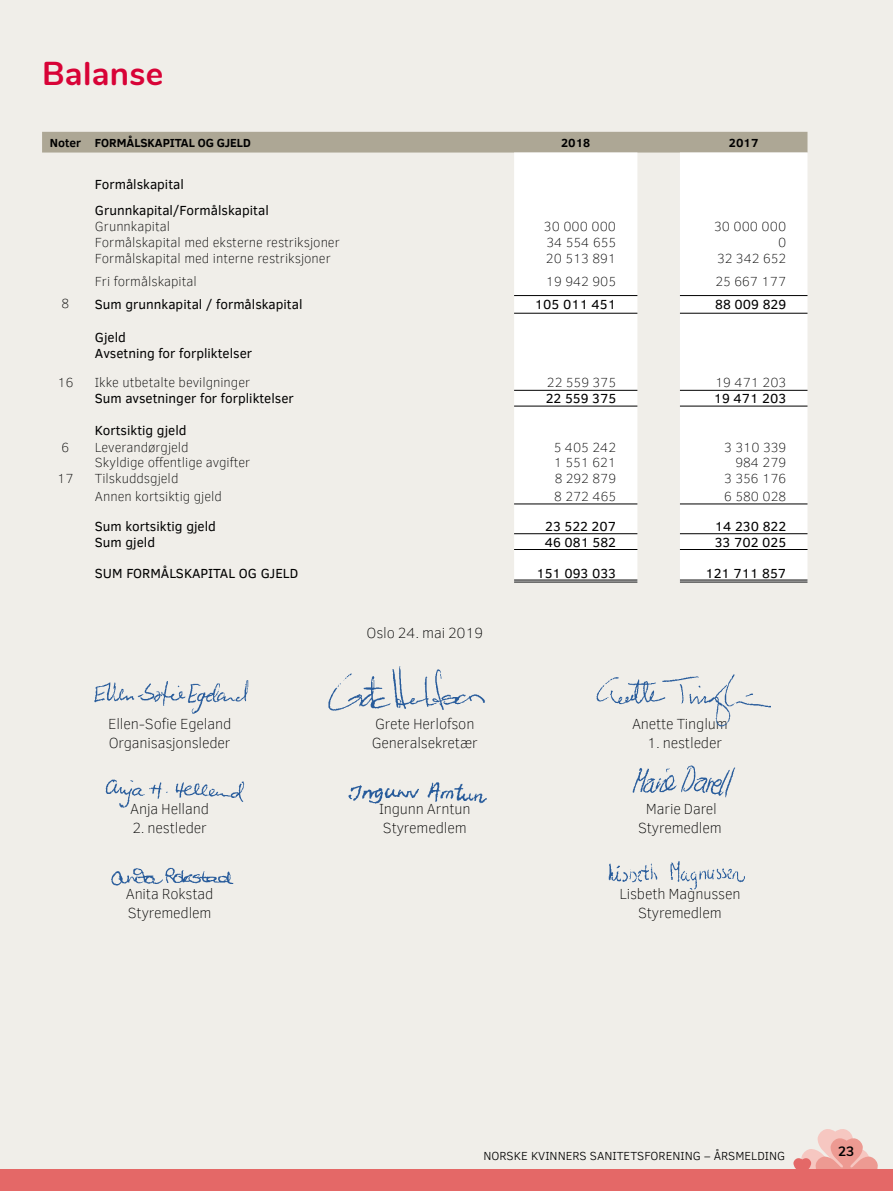
<style>
.page{position:relative;width:893px;height:1191px;background:#f0eee9}
.page>*{position:absolute;margin:0;border:0;box-sizing:border-box;transform-origin:0 0}
.t1{font:700 33px "Nunito";letter-spacing:.01em;color:#d80337}
.t2{font:100 15px/19px "Clear Sans";letter-spacing:-.01em;color:#000}
.t3{font:100 13.5px "Clear Sans";color:#000}
.t4{font:13.5px/26.5px "Clear Sans";color:#000}
.t5{font:700 13.5px "Nunito";color:#000}
.t6{font:300 12px "Clear Sans";color:#000}
.t7{font:700 12px "Clear Sans";color:#000}
</style>
<div class="page">
<svg style="left:793px;top:1129px;width:85px;height:40px"></svg>
<div style="left:0;top:1169px;width:893px;height:22px;background:#e46867"></div>
<div style="left:42px;top:132px;width:765px;height:20px;background:#ada795"></div>
<svg style="left:514px;top:152px;width:293px;height:429px;fill:#fff"></svg>
<hr style="left:514px;top:579px;width:123px;height:3px;background:#fff">
<hr style="left:680px;top:579px;width:127px;height:3px;background:#fff">
<hr style="left:514px;top:295px;width:123px;height:1px;background:#000">
<hr style="left:680px;top:295px;width:127px;height:1px;background:#000">
<hr style="left:514px;top:313px;width:123px;height:1px;background:#000">
<hr style="left:680px;top:313px;width:127px;height:1px;background:#000">
<hr style="left:514px;top:390px;width:123px;height:1px;background:#000">
<hr style="left:680px;top:390px;width:127px;height:1px;background:#000">
<hr style="left:514px;top:406px;width:123px;height:1px;background:#000">
<hr style="left:680px;top:406px;width:127px;height:1px;background:#000">
<hr style="left:514px;top:579px;width:123px;height:1px;background:#000">
<hr style="left:514px;top:581px;width:123px;height:1px;background:#000">
<hr style="left:680px;top:579px;width:127px;height:1px;background:#000">
<hr style="left:680px;top:581px;width:127px;height:1px;background:#000">
<hr style="left:514px;top:533px;width:123px;height:1px;background:#000">
<hr style="left:680px;top:533px;width:127px;height:1px;background:#000">
<hr style="left:514px;top:549px;width:123px;height:1px;background:#000">
<hr style="left:680px;top:549px;width:127px;height:1px;background:#000">
<hr style="left:514px;top:503px;width:123px;height:1px;background:#000">
<hr style="left:680px;top:503px;width:127px;height:1px;background:#000">
<img style="left:348px;top:782px;width:139px;height:22px">
<img style="left:94px;top:680px;width:155px;height:34px">
<img style="left:105px;top:779px;width:140px;height:29px">
<img style="left:632px;top:765px;width:104px;height:33px">
<img style="left:111px;top:867px;width:123px;height:19px">
<img style="left:608px;top:861px;width:137px;height:30px">
<img style="left:328px;top:666px;width:157px;height:45px">
<img style="left:596px;top:674px;width:174px;height:53px">
<h1 class="t1" style="left:42px;top:49px;width:123px">Balanse</h1>
<p class="t7" style="left:50px;top:134px;width:202px">Noter FORMÅLSKAPITAL OG GJELD</p>
<p class="t7" style="left:561px;top:134px;width:31px">2018</p>
<p class="t7" style="left:729px;top:134px;width:31px">2017</p>
<p class="t4" style="left:95px;top:171px;width:175px">Formålskapital<br>Grunnkapital/Formålskapital</p>
<p class="t3" style="left:95px;top:218px;width:77px">Grunnkapital</p>
<p class="t3" style="left:544px;top:218px;width:74px">30 000 000</p>
<p class="t3" style="left:714px;top:218px;width:74px">30 000 000</p>
<p class="t3" style="left:95px;top:233px;width:246px">Formålskapital med eksterne restriksjoner</p>
<p class="t3" style="left:546px;top:233px;width:71px">34 554 655</p>
<p class="t3" style="left:778px;top:233px;width:10px">0</p>
<p class="t3" style="left:95px;top:249px;width:237px">Formålskapital med interne restriksjoner</p>
<p class="t3" style="left:546px;top:249px;width:72px">20 513 891</p>
<p class="t3" style="left:717px;top:249px;width:71px">32 342 652</p>
<p class="t3" style="left:95px;top:272px;width:103px">Fri formålskapital</p>
<p class="t3" style="left:546px;top:272px;width:72px">19 942 905</p>
<p class="t3" style="left:715px;top:272px;width:72px">25 667 177</p>
<p class="t3" style="left:62px;top:295px;width:9px">8</p>
<p class="t4" style="left:95px;top:291px;width:209px">Sum grunnkapital / formålskapital</p>
<p class="t4" style="left:535px;top:291px;width:83px">105 011 451</p>
<p class="t4" style="left:715px;top:291px;width:72px">88 009 829</p>
<p class="t4" style="left:95px;top:329px;width:159px;line-height:15.8px">Gjeld<br>Avsetning for forpliktelser</p>
<p class="t3" style="left:58px;top:374px;width:17px">16</p>
<p class="t3" style="left:95px;top:374px;width:157px">Ikke utbetalte bevilgninger</p>
<p class="t3" style="left:547px;top:374px;width:71px">22 559 375</p>
<p class="t3" style="left:715px;top:374px;width:73px">19 471 203</p>
<p class="t4" style="left:95px;top:385px;width:201px">Sum avsetninger for forpliktelser</p>
<p class="t4" style="left:546px;top:385px;width:72px">22 559 375</p>
<p class="t4" style="left:714px;top:385px;width:74px">19 471 203</p>
<p class="t4" style="left:95px;top:416px;width:93px">Kortsiktig gjeld</p>
<p class="t3" style="left:62px;top:438px;width:9px">6</p>
<p class="t3" style="left:95px;top:438px;width:95px">Leverandørgjeld</p>
<p class="t3" style="left:554px;top:438px;width:64px">5 405 242</p>
<p class="t3" style="left:724px;top:438px;width:63px">3 310 339</p>
<p class="t3" style="left:95px;top:454px;width:157px">Skyldige offentlige avgifter</p>
<p class="t3" style="left:554px;top:454px;width:64px">1 551 621</p>
<p class="t3" style="left:735px;top:454px;width:52px">984 279</p>
<p class="t3" style="left:57px;top:469px;width:18px">17</p>
<p class="t3" style="left:95px;top:469px;width:85px">Tilskuddsgjeld</p>
<p class="t3" style="left:555px;top:469px;width:63px">8 292 879</p>
<p class="t3" style="left:724px;top:469px;width:63px">3 356 176</p>
<p class="t3" style="left:95px;top:487px;width:129px">Annen kortsiktig gjeld</p>
<p class="t3" style="left:554px;top:487px;width:63px">8 272 465</p>
<p class="t3" style="left:724px;top:487px;width:63px">6 580 028</p>
<p class="t4" style="left:95px;top:513px;width:123px">Sum kortsiktig gjeld</p>
<p class="t4" style="left:545px;top:513px;width:72px">23 522 207</p>
<p class="t4" style="left:715px;top:513px;width:73px">14 230 822</p>
<p class="t4" style="left:95px;top:528px;width:62px">Sum gjeld</p>
<p class="t4" style="left:545px;top:528px;width:73px">46 081 582</p>
<p class="t4" style="left:715px;top:528px;width:73px">33 702 025</p>
<p class="t4" style="left:95px;top:560px;width:205px">SUM FORMÅLSKAPITAL OG GJELD</p>
<p class="t4" style="left:536px;top:560px;width:81px">151 093 033</p>
<p class="t4" style="left:705px;top:560px;width:82px">121 711 857</p>
<p class="t2" style="left:366px;top:623px;width:118px">Oslo 24. mai 2019</p>
<p class="t2" style="left:108px;top:714px;width:125px">Ellen-Sofie Egeland<br>Organisasjonsleder</p>
<p class="t2" style="left:372px;top:714px;width:108px">Grete Herlofson<br>Generalsekretær</p>
<p class="t2" style="left:632px;top:714px;width:97px">Anette Tinglum</p>
<p class="t2" style="left:647px;top:733px;width:77px">1. nestleder</p>
<p class="t2" style="left:130px;top:799px;width:80px">Anja Helland</p>
<p class="t2" style="left:132px;top:818px;width:76px">2. nestleder</p>
<p class="t2" style="left:379px;top:799px;width:93px">Ingunn Arntun<br>Styremedlem</p>
<p class="t2" style="left:638px;top:799px;width:85px;text-align:center">Marie Darel<br>Styremedlem</p>
<p class="t2" style="left:126px;top:884px;width:89px">Anita Rokstad<br>Styremedlem</p>
<p class="t2" style="left:619px;top:884px;width:123px;text-align:center">Lisbeth Magnussen<br>Styremedlem</p>
<p class="t6" style="left:483px;top:1148px;width:303px">NORSKE KVINNERS SANITETSFORENING – ÅRSMELDING</p>
<p class="t5" style="left:838px;top:1141px;width:18px">23</p>
</div>
